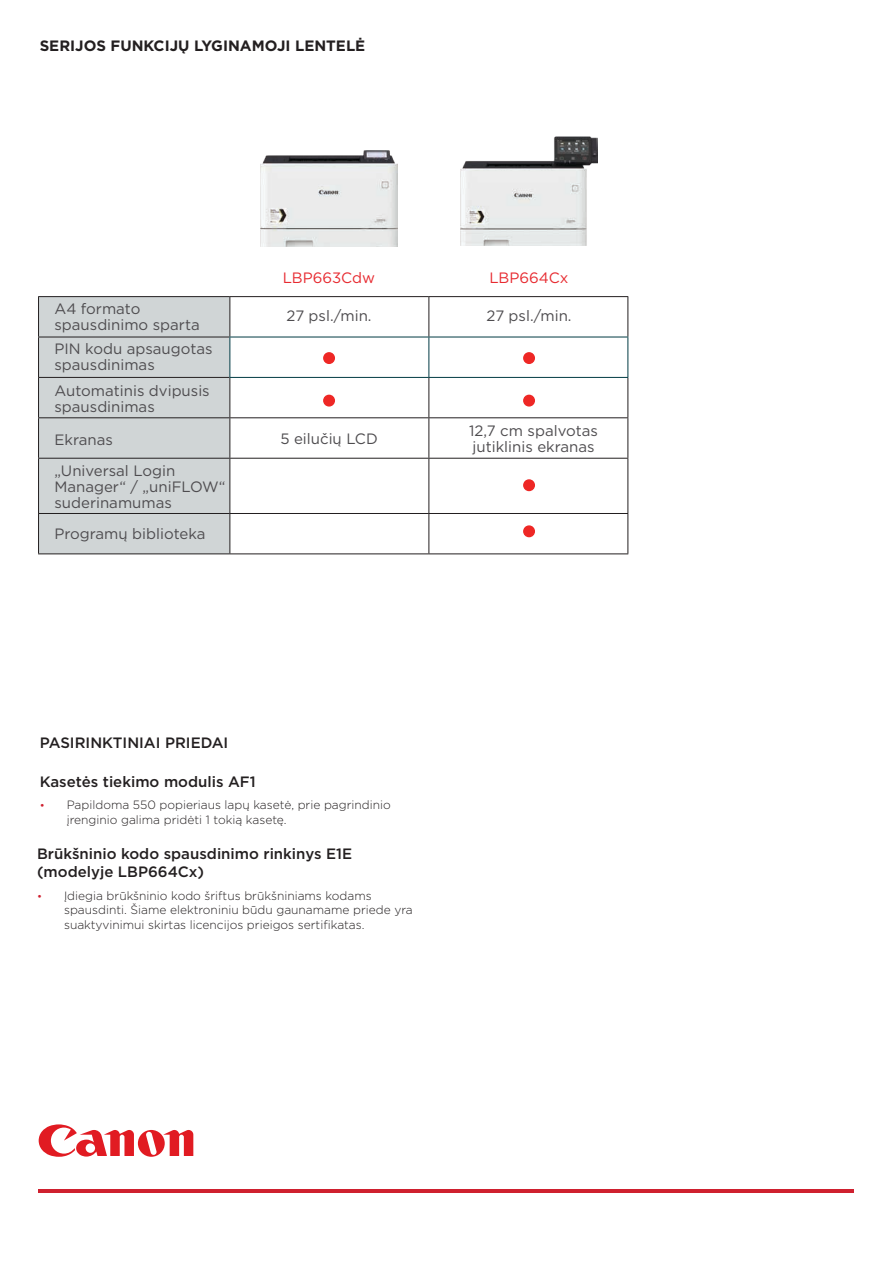
<style>
.page{position:relative;width:893px;height:1263px;background:#fff}
.page>*{position:absolute;margin:0;border:0;box-sizing:border-box;transform-origin:0 0}
.t1{font:15px/16.2px "Gotham";color:#4e4c4f}
.t2{font:500 15px/18px "Gotham";color:#231f20}
.t3{font:700 15px "Gotham";color:#231f20}
.t4{font:15px "Gotham";color:#e72a30}
.t5{font:300 12px/14.4px "Gotham";color:#231f20}
.s1{font-weight:400;font-size:10.5px;color:#cf202f}
</style>
<div class="page">
<svg style="left:39px;top:1124px;width:154px;height:33px"></svg>
<hr style="left:39px;top:1189px;width:815px;height:3px;background:#cf202f">
<div style="left:39px;top:297px;width:190px;height:256px;background:#d0d5d6"></div>
<svg style="left:230px;top:297px;width:397px;height:256px"></svg>
<hr style="left:230px;top:296px;width:199px;height:1px;background:#231f20">
<hr style="left:230px;top:417px;width:199px;height:1px;background:#231f20">
<hr style="left:230px;top:458px;width:199px;height:1px;background:#231f20">
<hr style="left:230px;top:513px;width:199px;height:1px;background:#231f20">
<hr style="left:230px;top:553px;width:199px;height:1px;background:#231f20">
<hr style="left:429px;top:296px;width:199px;height:1px;background:#231f20">
<hr style="left:428px;top:297px;width:1px;height:40px;background:#231f20">
<hr style="left:428px;top:378px;width:1px;height:39px;background:#231f20">
<hr style="left:429px;top:417px;width:199px;height:1px;background:#231f20">
<hr style="left:428px;top:418px;width:1px;height:40px;background:#231f20">
<hr style="left:429px;top:458px;width:199px;height:1px;background:#231f20">
<hr style="left:428px;top:459px;width:1px;height:54px;background:#231f20">
<hr style="left:429px;top:513px;width:199px;height:1px;background:#231f20">
<hr style="left:428px;top:514px;width:1px;height:39px;background:#231f20">
<hr style="left:429px;top:553px;width:199px;height:1px;background:#231f20">
<hr style="left:627px;top:297px;width:1px;height:40px;background:#231f20">
<hr style="left:627px;top:378px;width:1px;height:39px;background:#231f20">
<hr style="left:627px;top:418px;width:1px;height:40px;background:#231f20">
<hr style="left:627px;top:459px;width:1px;height:54px;background:#231f20">
<hr style="left:627px;top:514px;width:1px;height:39px;background:#231f20">
<hr style="left:38px;top:296px;width:192px;height:1px;background:#231f20">
<hr style="left:38px;top:297px;width:1px;height:40px;background:#231f20">
<hr style="left:229px;top:297px;width:1px;height:40px;background:#231f20">
<hr style="left:38px;top:337px;width:191px;height:1px;background:#231f20">
<hr style="left:38px;top:337px;width:1px;height:40px;background:#231f20">
<hr style="left:38px;top:377px;width:191px;height:1px;background:#231f20">
<hr style="left:38px;top:378px;width:1px;height:39px;background:#231f20">
<hr style="left:229px;top:378px;width:1px;height:39px;background:#231f20">
<hr style="left:38px;top:417px;width:192px;height:1px;background:#231f20">
<hr style="left:38px;top:418px;width:1px;height:40px;background:#231f20">
<hr style="left:229px;top:418px;width:1px;height:40px;background:#231f20">
<hr style="left:38px;top:458px;width:192px;height:1px;background:#231f20">
<hr style="left:38px;top:459px;width:1px;height:54px;background:#231f20">
<hr style="left:229px;top:459px;width:1px;height:54px;background:#231f20">
<hr style="left:38px;top:513px;width:192px;height:1px;background:#231f20">
<hr style="left:38px;top:514px;width:1px;height:39px;background:#231f20">
<hr style="left:229px;top:514px;width:1px;height:39px;background:#231f20">
<hr style="left:38px;top:553px;width:192px;height:1px;background:#231f20">
<hr style="left:229px;top:337px;width:200px;height:1px;background:#003a43">
<hr style="left:229px;top:337px;width:1px;height:40px;background:#003a43">
<hr style="left:229px;top:377px;width:200px;height:1px;background:#003a43">
<hr style="left:429px;top:337px;width:199px;height:1px;background:#003a43">
<hr style="left:428px;top:337px;width:1px;height:40px;background:#003a43">
<hr style="left:429px;top:377px;width:199px;height:1px;background:#003a43">
<hr style="left:627px;top:337px;width:1px;height:40px;background:#003a43">
<div style="left:324px;top:353px;width:10px;height:10px;background:#ee2725;border-radius:50%"></div>
<div style="left:323px;top:352px;width:12px;height:12px;border:2px solid #ee2725;border-radius:50%"></div>
<div style="left:324px;top:395px;width:10px;height:11px;background:#ee2725;border-radius:50%"></div>
<div style="left:323px;top:395px;width:12px;height:12px;border:2px solid #ee2725;border-radius:50%"></div>
<div style="left:524px;top:395px;width:10px;height:11px;background:#ee2725;border-radius:50%"></div>
<div style="left:523px;top:395px;width:12px;height:12px;border:2px solid #ee2725;border-radius:50%"></div>
<div style="left:524px;top:353px;width:10px;height:10px;background:#ee2725;border-radius:50%"></div>
<div style="left:523px;top:352px;width:12px;height:12px;border:2px solid #ee2725;border-radius:50%"></div>
<div style="left:524px;top:480px;width:10px;height:10px;background:#ee2725;border-radius:50%"></div>
<div style="left:523px;top:479px;width:12px;height:12px;border:2px solid #ee2725;border-radius:50%"></div>
<div style="left:524px;top:526px;width:10px;height:10px;background:#ee2725;border-radius:50%"></div>
<div style="left:523px;top:525px;width:12px;height:12px;border:2px solid #ee2725;border-radius:50%"></div>
<img style="left:261px;top:150px;width:136px;height:97px">
<img style="left:461px;top:137px;width:136px;height:108px">
<p class="t3" style="left:40px;top:35px;width:327px">SERIJOS FUNKCIJŲ LYGINAMOJI LENTELĖ</p>
<p class="t1" style="left:55px;top:300px;width:147px">A4 formato spausdinimo sparta</p>
<p class="t1" style="left:55px;top:340px;width:160px">PIN kodu apsaugotas spausdinimas</p>
<p class="t1" style="left:55px;top:382px;width:157px">Automatinis dvipusis spausdinimas</p>
<p class="t1" style="left:55px;top:424px;width:122px;line-height:30.5px">Ekranas „Universal Login</p>
<p class="t1" style="left:55px;top:478px;width:173px">Manager“ / „uniFLOW“ suderinamumas</p>
<p class="t1" style="left:55px;top:525px;width:152px">Programų biblioteka</p>
<p class="t4" style="left:283px;top:268px;width:94px">LBP663Cdw</p>
<p class="t1" style="left:287px;top:307px;width:87px">27 psl./min.</p>
<p class="t1" style="left:487px;top:307px;width:87px">27 psl./min.</p>
<p class="t4" style="left:489px;top:268px;width:81px">LBP664Cx</p>
<p class="t1" style="left:280px;top:430px;width:99px">5 eilučių LCD</p>
<p class="t1" style="left:469px;top:422px;width:130px">12,7 cm spalvotas jutiklinis ekranas</p>
<p class="t2" style="left:40px;top:733px;width:190px">PASIRINKTINIAI PRIEDAI</p>
<p class="t2" style="left:40px;top:772px;width:217px">Kasetės tiekimo modulis AF1</p>
<p class="t5" style="left:67px;top:798px;width:326px;text-indent:-27px"><span class="s1">•</span> Papildoma 550 popieriaus lapų kasetė, prie pagrindinio įrenginio galima pridėti 1 tokią kasetę.</p>
<p class="t2" style="left:37px;top:844px;width:316px">Brūkšninio kodo spausdinimo rinkinys E1E (modelyje LBP664Cx)</p>
<p class="t5" style="left:64px;top:888px;width:350px;text-indent:-27px"><span class="s1">•</span> Įdiegia brūkšninio kodo šriftus brūkšniniams kodams spausdinti. Šiame elektroniniu būdu gaunamame priede yra suaktyvinimui skirtas licencijos prieigos sertifikatas.</p>
</div>
